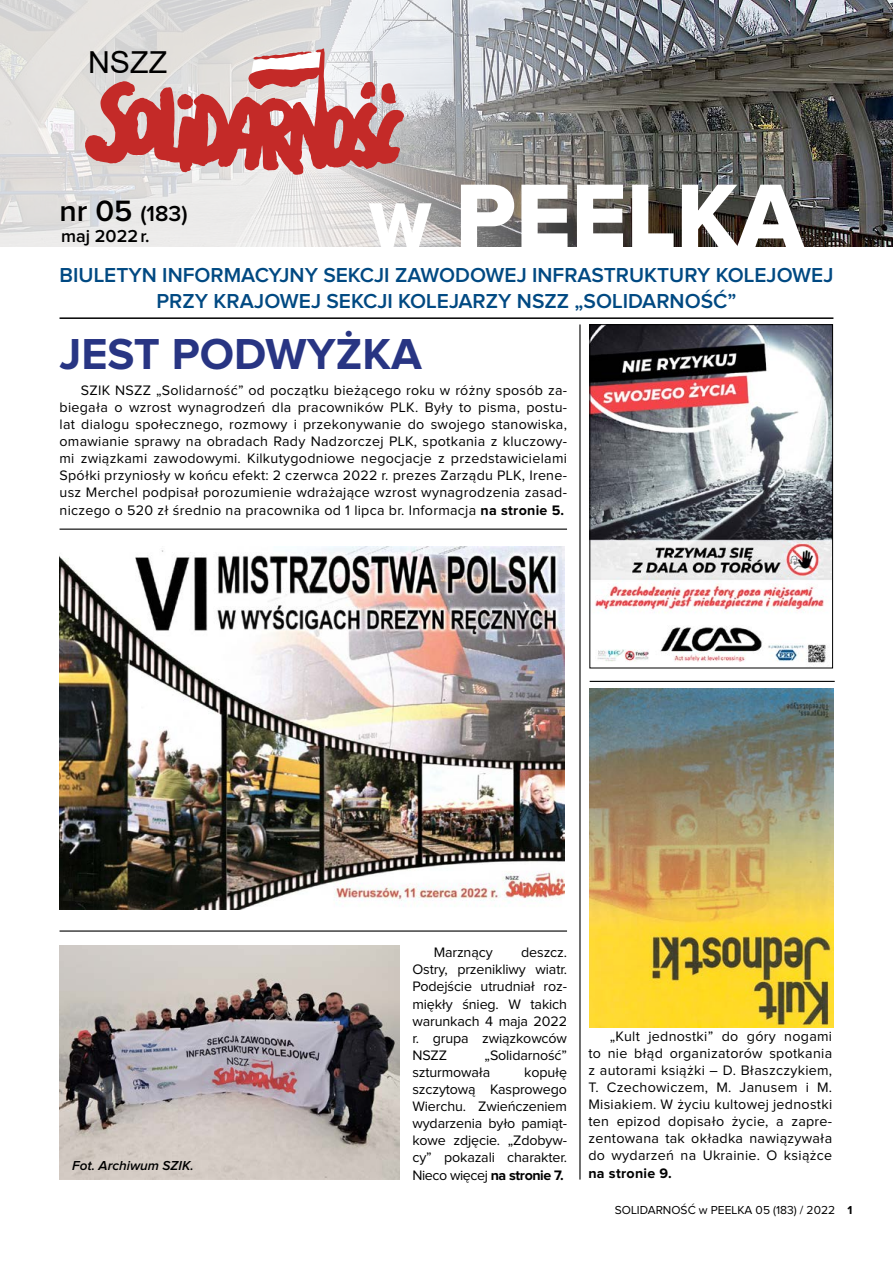
<style>
.page{position:relative;width:893px;height:1263px;background:#fff}
.page>*{position:absolute;margin:0;border:0;box-sizing:border-box;transform-origin:0 0}
.t1{font:94.2px "Proxima Nova Extrabld";color:#fff}
.t2{font:700 45px "Proxima Nova";color:#283583}
.t3{font:30.3px "Arial";color:#000}
.t4{font:600 22.5px "Proxima Nova";color:#000}
.t5{font:600 21px/25.2px "Proxima Nova";color:#004982;text-align:center}
.t6{font:600 18px "Proxima Nova";color:#000}
.t7{font:14.25px/17.1px "Proxima Nova";letter-spacing:-.01em;color:#000;text-align:justify}
.t8{font:700 14.25px "Proxima Nova";letter-spacing:.02em;color:#000}
.t9{font:italic 600 13.5px "Proxima Nova";color:#000}
.t10{font:12px "Proxima Nova";color:#000}
.s1{font-size:30.6px}
.s2{font-size:66.3px}
.s3{font-weight:700}
</style>
<div class="page">
<img style="left:691px;top:0;width:202px;height:247px">
<svg style="left:0;top:0;width:691px;height:247px;background:#b2b1b1"></svg>
<hr style="left:60px;top:317px;width:773px;height:2px;background:#000">
<svg style="left:85px;top:48px;width:319px;height:127px;background:#d48f8d"></svg>
<hr style="left:579px;top:324px;width:1px;height:855px;background:#000">
<hr style="left:60px;top:930px;width:507px;height:2px;background:#000">
<hr style="left:60px;top:529px;width:507px;height:1px;background:#000">
<hr style="left:590px;top:681px;width:245px;height:1px;background:#000">
<img style="left:592px;top:326px;width:239px;height:337px">
<div style="left:590px;top:324px;width:243px;height:344px;border:1px solid #000"></div>
<img style="left:60px;top:945px;width:339px;height:234px">
<img style="left:60px;top:547px;width:504px;height:362px">
<img style="left:590px;top:689px;width:243px;height:338px">
<h3 class="t3" style="left:88px;top:42px;width:81px">NSZZ</h3>
<h3 class="t4" style="left:60px;top:204px;width:130px"><span class="s1">nr 05</span> (183)</h3>
<p class="t6" style="left:61px;top:228px;width:90px">maj 2022r.</p>
<h1 class="t1" style="left:369px;top:173px;width:436px"><span class="s2">W</span> PEELKA</h1>
<h3 class="t5" style="left:60px;top:264px;width:775px">BIULETYN INFORMACYJNY SEKCJI ZAWODOWEJ INFRASTRUKTURY KOLEJOWEJ<br>PRZY KRAJOWEJ SEKCJI KOLEJARZY NSZZ „SOLIDARNOŚĆ”</h3>
<h2 class="t2" style="left:60px;top:333px;width:364px">JEST PODWYŻKA</h2>
<p class="t7" style="left:60px;top:382px;width:509px;text-indent:21px">SZIK NSZZ „Solidarność” od początku bieżącego roku w różny sposób za&shy;biegała o wzrost wynagrodzeń dla pracowników PLK. Były to pisma, postu&shy;lat dialogu społecznego, rozmowy i przekonywanie do swojego stanowiska, omawianie sprawy na obradach Rady Nadzorczej PLK, spotkania z kluczowy&shy;mi związkami zawodowymi. Kilkutygodniowe negocjacje z przedstawicielami Spółki przyniosły w końcu efekt: 2 czerwca 2022 r. prezes Zarządu PLK, Irene&shy;usz Merchel podpisał porozumienie wdrażające wzrost wynagrodzenia zasad&shy;niczego o 520 zł średnio na pracownika od 1 lipca br. Informacja <span class="s3">na stronie 5.</span></p>
<p class="t9" style="left:72px;top:1159px;width:123px">Fot. Archiwum SZIK.</p>
<p class="t7" style="left:412px;top:944px;width:156px;text-indent:109px">deszcz.<br>Ostry, przenikliwy wiatr.<br>Podejście utrudniał roz&shy;miękły śnieg. W takich warunkach 4 maja 2022 r. grupa związkowców NSZZ</p>
<p class="t7" style="left:434px;top:944px;width:60px">Marznący</p>
<p class="t7" style="left:412px;top:1047px;width:156px;text-indent:72px">„Solidarność” szturmowała</p>
<p class="t7" style="left:412px;top:1064px;width:156px;text-indent:112px">kopułę szczytową Kasprowego Wierchu. Zwieńczeniem wydarzenia było pamiąt&shy;kowe zdjęcie. „Zdobyw&shy;cy” pokazali charakter.<br>Nieco więcej <span class="s3">na stronie 7.</span></p>
<p class="t7" style="left:588px;top:1028px;width:245px;text-indent:21px">„Kult jednostki” do góry nogami to nie błąd organizatorów spotkania z autorami książki – D. Błaszczykiem, T. Czechowiczem, M. Janusem i M.<br>Misiakiem. W życiu kultowej jednostki ten epizod dopisało życie, a zapre&shy;zentowana tak okładka nawiązywała do wydarzeń na Ukrainie. O książce</p>
<p class="t8" style="left:588px;top:1166px;width:85px">na stronie 9.</p>
<p class="t10" style="left:615px;top:1205px;width:239px">SOLIDARNOŚĆ w PEELKA 05 (183) / 2022 <span class="s3">1</span></p>
</div>
